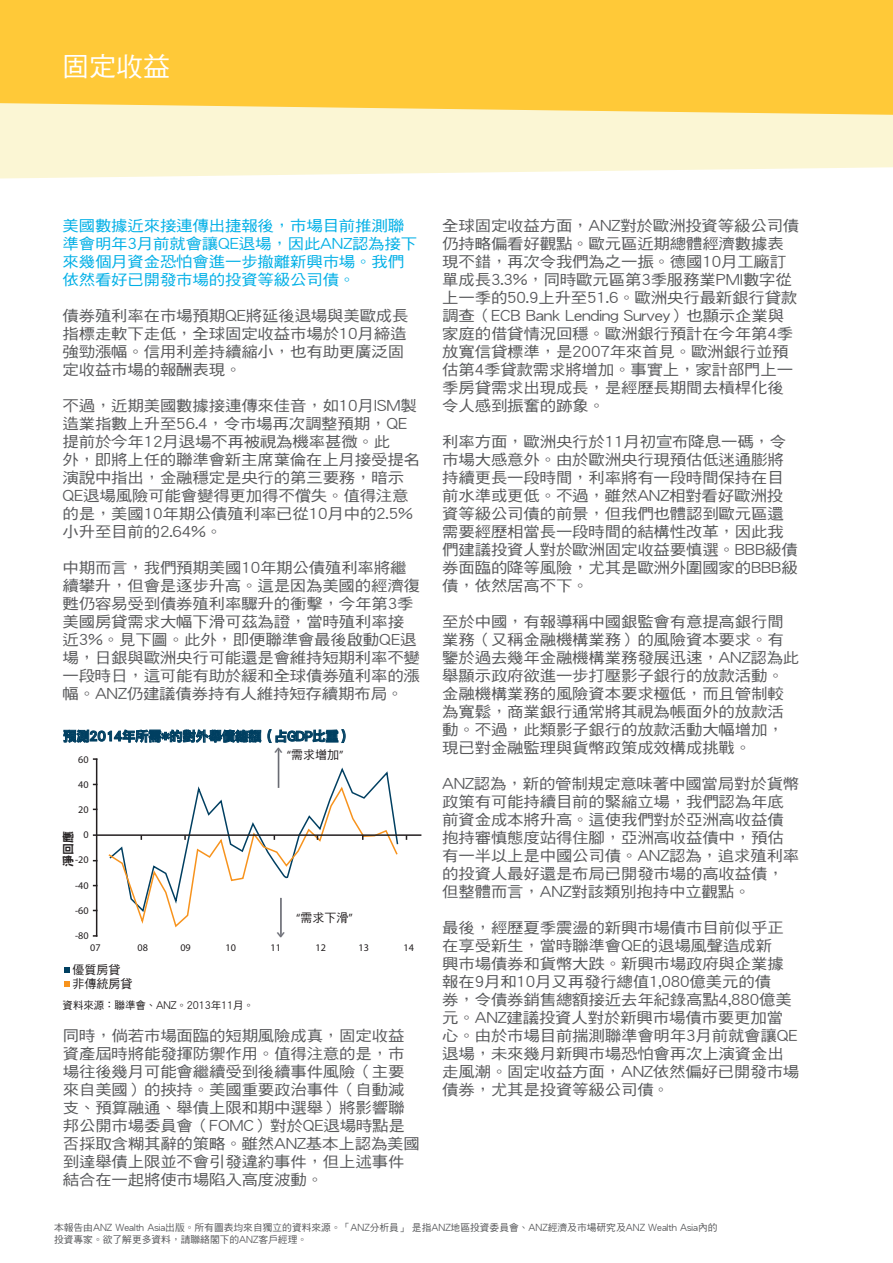
<style>
.page{position:relative;width:893px;height:1263px;background:#fff}
.page>*{position:absolute;margin:0;border:0;box-sizing:border-box;transform-origin:0 0}
.t1{font:27px "DF Hei HK W5";color:#fff}
.t2{font:15px/18px "DF Hei HK W5";letter-spacing:-.01em;color:#57585a;scale:1.09 1}
.t3{font:15px/18px "DF Hei HK W5";letter-spacing:-.01em;color:#00afe6;scale:1.09 1}
.t4{font:15px "Chalkboard";color:#696b73}
.t5{font:13.5px "DF Hei HK W9";letter-spacing:-.03em;color:#003f61}
.t6{font:12px/14.4px "DF Hei HK W5";color:#231f20}
.t7{font:12px "DF Hei HK W9";color:#231f20}
.t8{font:10.5px "DF Hei HK W5";letter-spacing:-.01em;color:#231f20}
.t9{font:10.2px "Myriad Pro";color:#231f20}
.t10{font:9.75px/11.7px "DF Hei HK W5";color:#57585a}
.s1{font-family:"Myriad Pro"}
</style>
<div class="page">
<svg style="left:0;top:115px;width:893px;height:63px;background:#fbf6d7"></svg>
<div style="left:0;top:0;width:893px;height:115px;background:#ffc938"></div>
<hr style="left:93px;top:834px;width:328px;height:2px;background:#231f20">
<svg style="left:64px;top:967px;width:5px;height:6px"></svg>
<svg style="left:64px;top:981px;width:5px;height:6px"></svg>
<svg style="left:64px;top:729px;width:335px;height:208px"></svg>
<h1 class="t1" style="left:62px;top:51px;width:109px">固定收益</h1>
<p class="t3" style="left:62px;top:216px;width:327px">美國數據近來接連傳出捷報後，市場目前推測聯準會明年3月前就會讓QE退場，因此ANZ認為接下來幾個月資金恐怕會進一步撤離新興市場。我們依然看好已開發市場的投資等級公司債。</p>
<p class="t2" style="left:62px;top:306px;width:319px">債券殖利率在市場預期QE將延後退場與美歐成長指標走軟下走低，全球固定收益市場於10月締造強勁漲幅。信用利差持續縮小，也有助更廣泛固定收益市場的報酬表現。</p>
<p class="t2" style="left:62px;top:396px;width:329px">不過，近期美國數據接連傳來佳音，如10月ISM製造業指數上升至56.4，令市場再次調整預期，QE提前於今年12月退場不再被視為機率甚微。此<br>外，即將上任的聯準會新主席葉倫在上月接受提名演說中指出，金融穩定是央行的第三要務，暗示<br>QE退場風險可能會變得更加得不償失。值得注意的是，美國10年期公債殖利率已從10月中的2.5%小升至目前的2.64%。</p>
<p class="t2" style="left:62px;top:558px;width:329px">中期而言，我們預期美國10年期公債殖利率將繼續攀升，但會是逐步升高。這是因為美國的經濟復甦仍容易受到債券殖利率驟升的衝擊，今年第3季美國房貸需求大幅下滑可茲為證，當時殖利率接近3%。見下圖。此外，即便聯準會最後啟動QE退場，日銀與歐洲央行可能還是會維持短期利率不變一段時日，這可能有助於緩和全球債券殖利率的漲幅。ANZ仍建議債券持有人維持短存續期布局。</p>
<p class="t5" style="left:63px;top:729px;width:290px">預測2014年所需*的對外舉債總額（占GDP比重）</p>
<p class="t9" style="left:78px;top:754px;width:12px">60</p>
<p class="t9" style="left:78px;top:779px;width:12px">40</p>
<p class="t9" style="left:78px;top:804px;width:12px">20</p>
<p class="t9" style="left:84px;top:829px;width:7px">0</p>
<p class="t9" style="left:75px;top:854px;width:15px">-20</p>
<p class="t9" style="left:75px;top:879px;width:15px">-40</p>
<p class="t9" style="left:75px;top:904px;width:15px">-60</p>
<p class="t9" style="left:75px;top:929px;width:15px">-80</p>
<p class="t6" style="left:287px;top:747px;width:58px"><span class="s1">“</span>需求增加<span class="s1">”</span></p>
<p class="t7" style="left:62px;top:867px;width:37px;rotate:-90deg">淨回應</p>
<p class="t6" style="left:296px;top:910px;width:58px"><span class="s1">“</span>需求下滑<span class="s1">”</span></p>
<p class="t4" style="left:271px;top:938px;width:8px;rotate:-90deg">&lt;</p>
<p class="t9" style="left:90px;top:941px;width:12px">07</p>
<p class="t9" style="left:138px;top:941px;width:12px">08</p>
<p class="t9" style="left:180px;top:941px;width:12px">09</p>
<p class="t9" style="left:225px;top:941px;width:12px">10</p>
<p class="t9" style="left:271px;top:941px;width:12px">11</p>
<p class="t9" style="left:316px;top:941px;width:12px">12</p>
<p class="t9" style="left:358px;top:941px;width:12px">13</p>
<p class="t9" style="left:404px;top:941px;width:12px">14</p>
<p class="t6" style="left:72px;top:962px;width:61px">優質房貸非傳統房貸</p>
<p class="t8" style="left:63px;top:999px;width:193px">資料來源：聯準會、ANZ。2013年11月。</p>
<p class="t2" style="left:63px;top:1026px;width:329px">同時，倘若市場面臨的短期風險成真，固定收益資產屆時將能發揮防禦作用。值得注意的是，市場往後幾月可能會繼續受到後續事件風險（主要來自美國）的挾持。美國重要政治事件（自動減支、預算融通、舉債上限和期中選舉）將影響聯邦公開市場委員會（FOMC）對於QE退場時點是否採取含糊其辭的策略。雖然ANZ基本上認為美國到達舉債上限並不會引發違約事件，但上述事件結合在一起將使市場陷入高度波動。</p>
<p class="t2" style="left:442px;top:216px;width:329px">全球固定收益方面，ANZ對於歐洲投資等級公司債仍持略偏看好觀點。歐元區近期總體經濟數據表現不錯，再次令我們為之一振。德國10月工廠訂單成長3.3%，同時歐元區第3季服務業PMI數字從上一季的50.9上升至51.6。歐洲央行最新銀行貸款調查（ECB Bank Lending Survey）也顯示企業與家庭的借貸情況回穩。歐洲銀行預計在今年第4季放寬信貸標準，是2007年來首見。歐洲銀行並預估第4季貸款需求將增加。事實上，家計部門上一季房貸需求出現成長，是經歷長期間去槓桿化後令人感到振奮的跡象。</p>
<p class="t2" style="left:442px;top:432px;width:328px">利率方面，歐洲央行於11月初宣布降息一碼，令市場大感意外。由於歐洲央行現預估低迷通膨將持續更長一段時間，利率將有一段時間保持在目前水準或更低。不過，雖然ANZ相對看好歐洲投資等級公司債的前景，但我們也體認到歐元區還需要經歷相當長一段時間的結構性改革，因此我們建議投資人對於歐洲固定收益要慎選。BBB級債券面臨的降等風險，尤其是歐洲外圍國家的BBB級債，依然居高不下。</p>
<p class="t2" style="left:442px;top:612px;width:329px">至於中國，有報導稱中國銀監會有意提高銀行間業務（又稱金融機構業務）的風險資本要求。有鑒於過去幾年金融機構業務發展迅速，ANZ認為此舉顯示政府欲進一步打壓影子銀行的放款活動。金融機構業務的風險資本要求極低，而且管制較為寬鬆，商業銀行通常將其視為帳面外的放款活動。不過，此類影子銀行的放款活動大幅增加，現已對金融監理與貨幣政策成效構成挑戰。</p>
<p class="t2" style="left:442px;top:774px;width:329px">ANZ認為，新的管制規定意味著中國當局對於貨幣政策有可能持續目前的緊縮立場，我們認為年底前資金成本將升高。這使我們對於亞洲高收益債抱持審慎態度站得住腳，亞洲高收益債中，預估有一半以上是中國公司債。ANZ認為，追求殖利率的投資人最好還是布局已開發市場的高收益債，但整體而言，ANZ對該類別抱持中立觀點。</p>
<p class="t2" style="left:442px;top:918px;width:329px">最後，經歷夏季震盪的新興市場債市目前似乎正在享受新生，當時聯準會QE的退場風聲造成新<br>興市場債券和貨幣大跌。新興市場政府與企業據報在9月和10月又再發行總值1,080億美元的債<br>券，令債券銷售總額接近去年紀錄高點4,880億美元。ANZ建議投資人對於新興市場債市要更加當心。由於市場目前揣測聯準會明年3月前就會讓QE退場，未來幾月新興市場恐怕會再次上演資金出走風潮。固定收益方面，ANZ依然偏好已開發市場債券，尤其是投資等級公司債。</p>
<p class="t10" style="left:54px;top:1222px;width:665px">本報告由ANZ Wealth Asia出版。所有圖表均來自獨立的資料來源。「ANZ分析員」 是指ANZ地區投資委員會、ANZ經濟及市場研究及ANZ Wealth Asia內的投資專家。欲了解更多資料，請聯絡閣下的ANZ客戶經理。</p>
</div>
